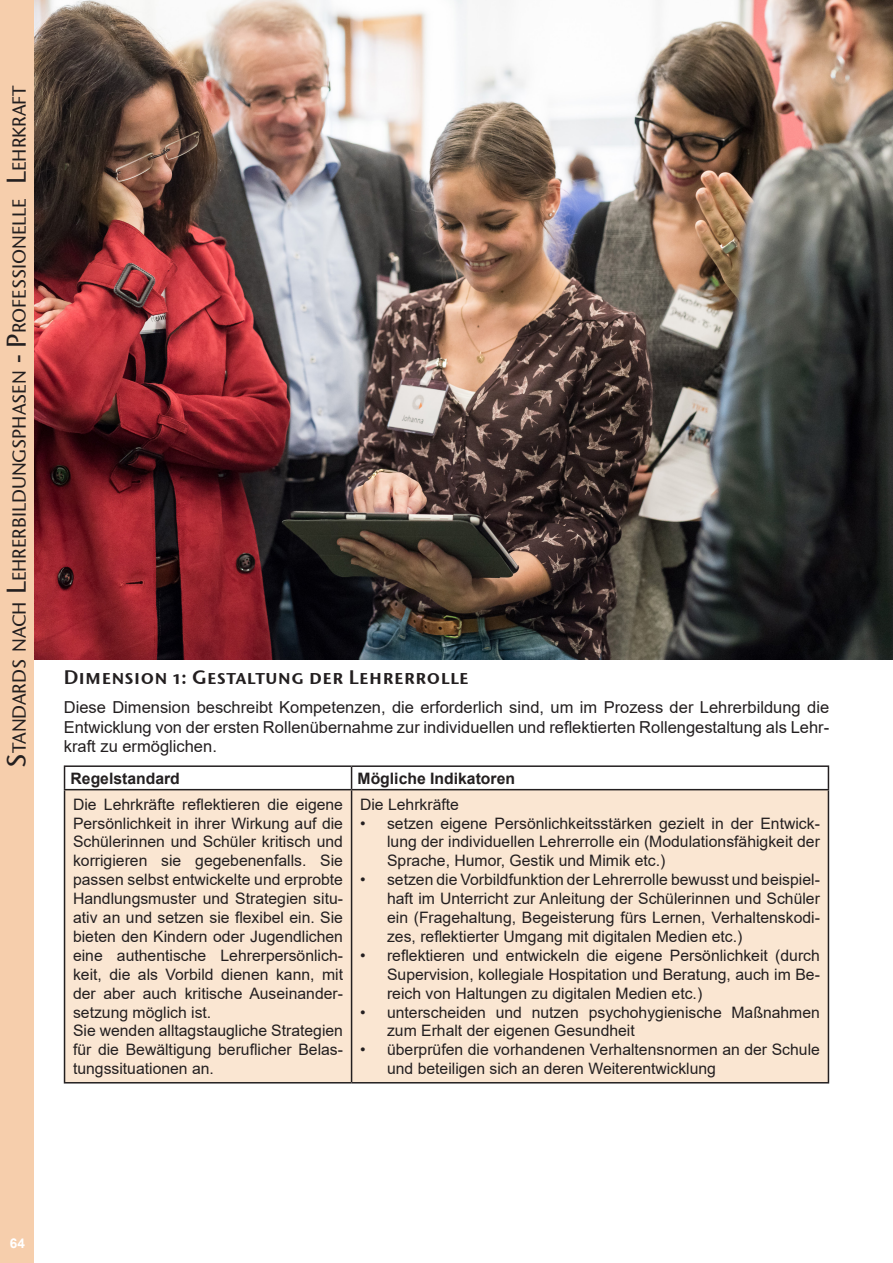
<style>
.page{position:relative;width:893px;height:1263px;background:#fff}
.page>*{position:absolute;margin:0;border:0;box-sizing:border-box;transform-origin:0 0}
.Heading_1{font:19.5px "Stone Sans Semi SCITCTT";color:#231f20}
.t1{font:18.9px "Stone Sans ITCTT Medium";color:#231f20}
.Standardtext{font:16.5px/19.8px "Arial";color:#231f20;text-align:justify}
.Standardtext_Tabelle{font:15.75px/18.9px "Arial";color:#231f20;text-align:justify}
.Standardtext_Tabelle-2{font:700 15.75px "Arial";color:#231f20}
.t2{font:700 13.5px "Arial";color:#fff}
.s1{font-size:27px}
</style>
<div class="page">
<div style="left:0;top:0;width:34px;height:1263px;background:#f6ceac"></div>
<div style="left:65px;top:790px;width:763px;height:292px;background:#fae6d2"></div>
<hr style="left:64px;top:765px;width:288px;height:2px;background:#231f20">
<svg style="left:64px;top:767px;width:1px;height:22px"></svg>
<hr style="left:352px;top:765px;width:477px;height:2px;background:#231f20">
<svg style="left:351px;top:767px;width:1px;height:22px"></svg>
<svg style="left:828px;top:767px;width:1px;height:22px"></svg>
<hr style="left:64px;top:789px;width:288px;height:1px;background:#231f20">
<hr style="left:64px;top:790px;width:1px;height:292px;background:#231f20">
<hr style="left:352px;top:789px;width:477px;height:1px;background:#231f20">
<hr style="left:351px;top:790px;width:1px;height:292px;background:#231f20">
<hr style="left:828px;top:790px;width:1px;height:292px;background:#231f20">
<hr style="left:64px;top:1082px;width:288px;height:1px;background:#231f20">
<hr style="left:352px;top:1082px;width:477px;height:1px;background:#231f20">
<img style="left:34px;top:0;width:859px;height:660px">
<p class="t1" style="left:8px;top:768px;width:684px;rotate:-90deg"><span class="s1">S</span>tandards nach <span class="s1">L</span>ehrerbildungsphasen <span class="s1">- P</span> rofessionelle <span class="s1">L</span>ehrkraft</p>
<p class="Heading_1" style="left:64px;top:665px;width:407px">Dimension 1: Gestaltung der Lehrerrolle</p>
<p class="Standardtext" style="left:64px;top:697px;width:767px">Diese Dimension beschreibt Kompetenzen, die erforderlich sind, um im Prozess der Lehrerbildung die Entwicklung von der ersten Rollenübernahme zur individuellen und reflektierten Rollengestaltung als Lehr&shy;kraft zu ermöglichen.</p>
<p class="Standardtext_Tabelle-2" style="left:71px;top:767px;width:111px">Regelstandard</p>
<p class="Standardtext_Tabelle-2" style="left:358px;top:767px;width:159px">Mögliche Indikatoren</p>
<p class="Standardtext_Tabelle" style="left:73px;top:794px;width:272px">Die Lehrkräfte reflektieren die eigene Persönlichkeit in ihrer Wirkung auf die Schülerinnen und Schüler kritisch und korrigieren sie gegebenenfalls. Sie passen selbst entwickelte und erprobte Handlungsmuster und Strategien situ&shy;ativ an und setzen sie flexibel ein. Sie bieten den Kindern oder Jugendlichen eine authentische Lehrerpersönlich&shy;keit, die als Vorbild dienen kann, mit der aber auch kritische Auseinander&shy;setzung möglich ist.</p>
<p class="Standardtext_Tabelle" style="left:73px;top:1021px;width:271px">Sie wenden alltagstaugliche Strategien für die Bewältigung beruflicher Belas&shy;tungssituationen an.</p>
<p class="Standardtext_Tabelle" style="left:360px;top:794px;width:100px">Die Lehrkräfte</p>
<p class="Standardtext_Tabelle" style="left:387px;top:813px;width:434px;text-indent:-27px">• setzen eigene Persönlichkeitsstärken gezielt in der Entwick&shy;lung der individuellen Lehrerrolle ein (Modulationsfähigkeit der Sprache, Humor, Gestik und Mimik etc.)</p>
<p class="Standardtext_Tabelle" style="left:387px;top:870px;width:434px;text-indent:-27px">• setzen die Vorbildfunktion der Lehrerrolle bewusst und beispiel&shy;haft im Unterricht zur Anleitung der Schülerinnen und Schüler ein (Fragehaltung, Begeisterung fürs Lernen, Verhaltenskodi&shy;zes, reflektierter Umgang mit digitalen Medien etc.)</p>
<p class="Standardtext_Tabelle" style="left:387px;top:946px;width:434px;text-indent:-27px">• reflektieren und entwickeln die eigene Persönlichkeit (durch Supervision, kollegiale Hospitation und Beratung, auch im Be&shy;reich von Haltungen zu digitalen Medien etc.)</p>
<p class="Standardtext_Tabelle" style="left:387px;top:1002px;width:434px;text-indent:-27px">• unterscheiden und nutzen psychohygienische Maßnahmen zum Erhalt der eigenen Gesundheit</p>
<p class="Standardtext_Tabelle" style="left:387px;top:1040px;width:434px;text-indent:-27px">• überprüfen die vorhandenen Verhaltensnormen an der Schule und beteiligen sich an deren Weiterentwicklung</p>
<p class="t2" style="left:10px;top:1233px;width:17px">64</p>
</div>
